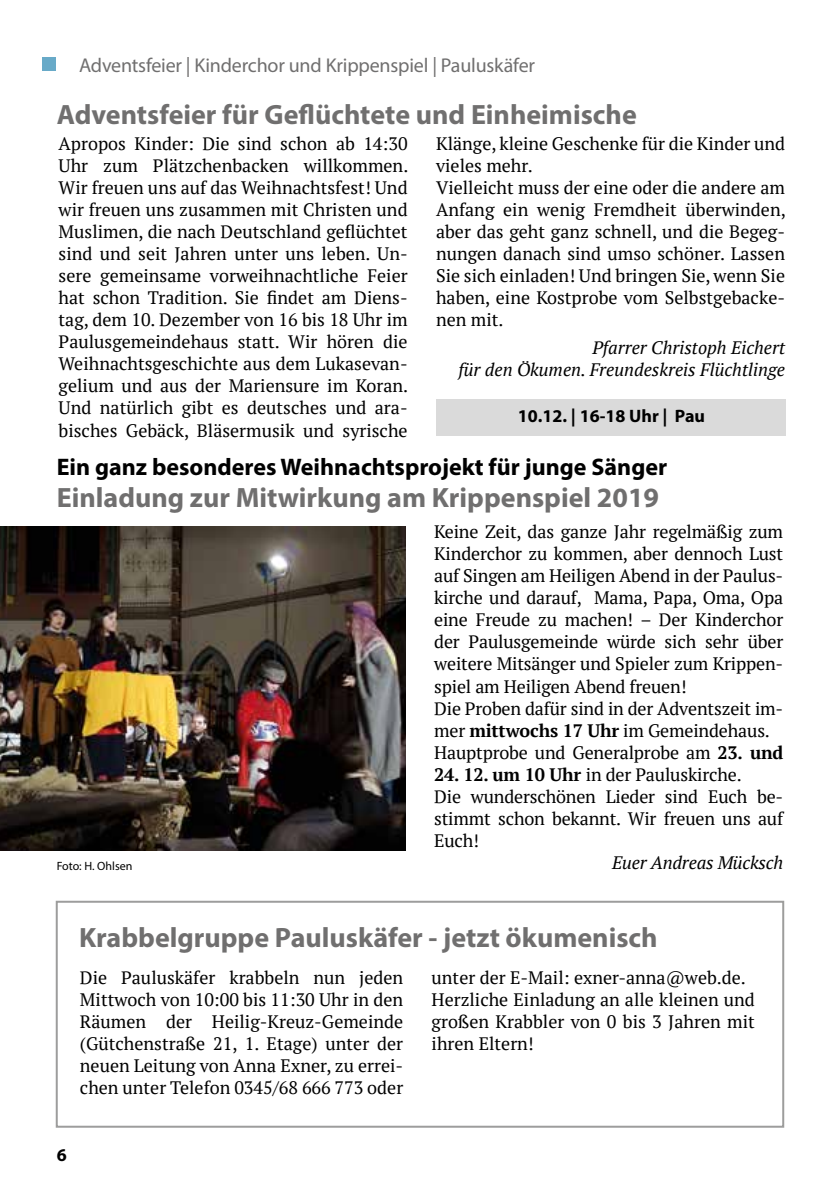
<style>
.page{position:relative;width:840px;height:1191px;background:#fff}
.page>*{position:absolute;margin:0;border:0;box-sizing:border-box;transform-origin:0 0}
.t1{font:700 28px "Myriad Pro";color:#706f6f}
.t2{font:700 24px "Myriad Pro";color:#000}
.t3{font:20px "Myriad Pro";letter-spacing:-.01em;color:#706f6f}
.t4{font:18px/22px "PT Serif";color:#000}
.t5{font:italic 18px/22px "PT Serif";color:#000;text-align:right}
.t6{font:700 18px "Myriad Pro";color:#000}
.t7{font:12px "Myriad Pro";color:#000}
.s1{font-weight:700}
</style>
<div class="page">
<div style="left:42px;top:57px;width:14px;height:14px;background:#68aac8"></div>
<div style="left:436px;top:399px;width:348px;height:36px;background:#dadada"></div>
<img style="left:0;top:526px;width:405px;height:324px">
<div style="left:56px;top:900px;width:727px;height:227px;border:2px solid #9d9d9c"></div>
<p class="t3" style="left:79px;top:53px;width:457px">Adventsfeier | Kinderchor und Krippenspiel | Pauluskäfer</p>
<h1 class="t1" style="left:57px;top:96px;width:581px">Adventsfeier für Geflüchtete und Einheimische</h1>
<p class="t4" style="left:59px;top:133px;width:351px;text-align:justify">Apropos Kinder: Die sind schon ab 14:30<br>Uhr zum Plätzchenbacken willkommen.<br>Wir freuen uns auf das Weihnachtsfest! Und wir freuen uns zusammen mit Christen und Muslimen, die nach Deutschland geflüchtet sind und seit Jahren unter uns leben. Un&shy;sere gemeinsame vorweihnachtliche Feier hat schon Tradition. Sie findet am Diens&shy;tag, dem 10. Dezember von 16 bis 18 Uhr im Paulusgemeindehaus statt. Wir hören die Weihnachtsgeschichte aus dem Lukasevan&shy;gelium und aus der Mariensure im Koran.<br>Und natürlich gibt es deutsches und ara&shy;bisches Gebäck, Bläsermusik und syrische</p>
<p class="t4" style="left:436px;top:133px;width:351px">Klänge, kleine Geschenke für die Kinder und vieles mehr.<br>Vielleicht muss der eine oder die andere am Anfang ein wenig Fremdheit überwinden, aber das geht ganz schnell, und die Begeg&shy;nungen danach sind umso schöner. Lassen Sie sich einladen! Und bringen Sie, wenn Sie haben, eine Kostprobe vom Selbstgebacke&shy;nen mit.</p>
<p class="t5" style="left:458px;top:337px;width:328px">Pfarrer Christoph Eichert<br>für den Ökumen. Freundeskreis Flüchtlinge</p>
<p class="t6" style="left:517px;top:404px;width:188px">10.12. | 16-18 Uhr | Pau</p>
<h2 class="t2" style="left:57px;top:451px;width:611px">Ein ganz besonderes Weihnachtsprojekt für junge Sänger</h2>
<h1 class="t1" style="left:57px;top:479px;width:603px">Einladung zur Mitwirkung am Krippenspiel 2019</h1>
<p class="t4" style="left:434px;top:521px;width:350px">Keine Zeit, das ganze Jahr regelmäßig zum Kinderchor zu kommen, aber dennoch Lust auf Singen am Heiligen Abend in der Paulus&shy;kirche und darauf, Mama, Papa, Oma, Opa eine Freude zu machen! – Der Kinderchor der Paulusgemeinde würde sich sehr über weitere Mitsänger und Spieler zum Krippen&shy;spiel am Heiligen Abend freuen!<br>Die Proben dafür sind in der Adventszeit im&shy;mer <span class="s1">mittwochs 17 Uhr</span> im Gemeindehaus.<br>Hauptprobe und Generalprobe am <span class="s1">23. und</span></p>
<p class="t4" style="left:434px;top:763px;width:350px"><span class="s1">24. 12. um 10 Uhr</span> in der Pauluskirche.<br>Die wunderschönen Lieder sind Euch be&shy;stimmt schon bekannt. Wir freuen uns auf<br>Euch!</p>
<p class="t7" style="left:57px;top:858px;width:77px">Foto: H. Ohlsen</p>
<p class="t5" style="left:611px;top:851px;width:172px">Euer Andreas Mücksch</p>
<h1 class="t1" style="left:79px;top:919px;width:579px">Krabbelgruppe Pauluskäfer - jetzt ökumenisch</h1>
<p class="t4" style="left:80px;top:966px;width:324px;text-align:justify">Die Pauluskäfer krabbeln nun jeden Mittwoch von 10:00 bis 11:30 Uhr in den Räumen der Heilig-Kreuz-Gemeinde (Gütchenstraße 21, 1. Etage) unter der neuen Leitung von Anna Exner, zu errei&shy;chen unter Telefon 0345/68 666 773 oder</p>
<p class="t4" style="left:431px;top:966px;width:324px">unter der E-Mail: exner-anna@web.de.<br>Herzliche Einladung an alle kleinen und großen Krabbler von 0 bis 3 Jahren mit ihren Eltern!</p>
<p class="t6" style="left:57px;top:1143px;width:11px">6</p>
</div>
